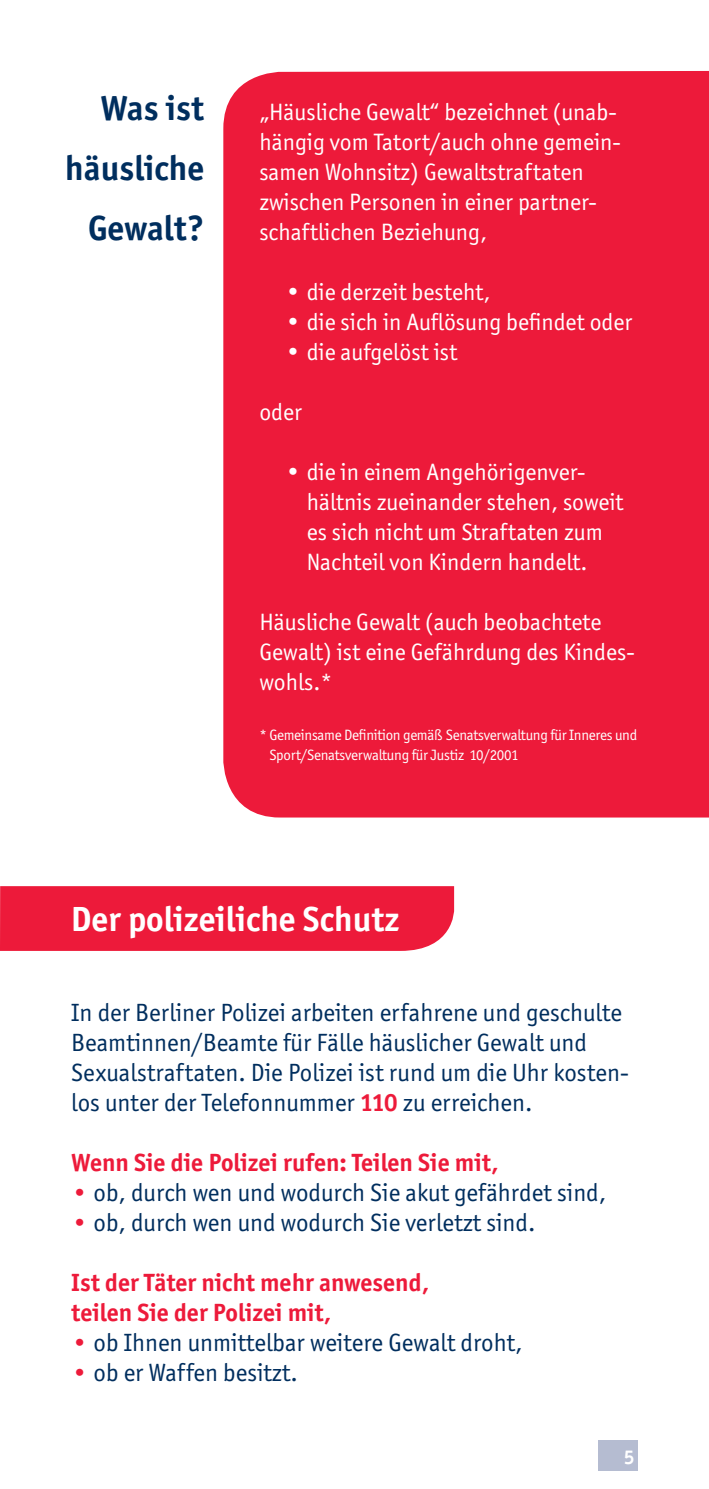
<style>
.page{position:relative;width:709px;height:1489px;background:#fff}
.page>*{position:absolute;margin:0;border:0;box-sizing:border-box;transform-origin:0 0}
.t1{font:700 35px/60px "Officina Sans ITC";color:#002e5e;text-align:right}
.t2{font:700 35px "Officina Sans ITC";color:#fff}
.t3{font:25px/30px "Officina Sans ITC Boo";color:#002e5e}
.t4{font:700 25px/30px "Officina Sans ITC";color:#ed1a3a}
.t5{font:23.75px/30px "Officina Sans ITC Boo";color:#fff}
.t6{font:700 20px "Officina Sans ITC";color:#fff}
.t7{font:15px/20px "Officina Sans ITC Boo";letter-spacing:-.02em;color:#fff}
.s1{font-size:25px}
.s2{font-family:"Officina Sans ITC";font-weight:700;color:#ed1a3a}
.s3{color:#ed1a3a}
</style>
<div class="page">
<div style="left:598px;top:1440px;width:40px;height:30px;background:#b5bcd1"></div>
<div style="left:223px;top:71px;width:486px;height:746px;background:#ed1a3a"></div>
<div style="left:0;top:886px;width:454px;height:64px;background:#ed1a3a"></div>
<h1 class="t1" style="left:65px;top:78px;width:141px">Was ist häusliche<br>Gewalt?</h1>
<p class="t5" style="left:259px;top:97px;width:363px">„Häusliche Gewalt“ bezeichnet (unab&shy;hängig vom Tatort/auch ohne gemein&shy;samen Wohnsitz) Gewaltstraftaten zwischen Personen in einer partner&shy;schaftlichen Beziehung,</p>
<p class="t5" style="left:284px;top:277px;width:207px"><span class="s1">•</span> die derzeit besteht,</p>
<p class="t5" style="left:284px;top:307px;width:349px"><span class="s1">•</span> die sich in Auflösung befindet oder</p>
<p class="t5" style="left:284px;top:337px;width:175px"><span class="s1">•</span> die aufgelöst ist</p>
<p class="t5" style="left:259px;top:397px;width:44px">oder</p>
<p class="t5" style="left:307px;top:457px;width:318px;text-indent:-22px"><span class="s1">•</span> die in einem Angehörigenver&shy;hältnis zueinander stehen, soweit es sich nicht um Straftaten zum<br>Nachteil von Kindern handelt.</p>
<p class="t5" style="left:259px;top:607px;width:377px">Häusliche Gewalt (auch beobachtete<br>Gewalt) ist eine Gefährdung des Kindes&shy;wohls.*</p>
<p class="t7" style="left:269px;top:725px;width:369px;text-indent:-10px">* Gemeinsame Definition gemäß Senatsverwaltung für Inneres und<br>Sport/Senatsverwaltung für Justiz 10/2001</p>
<h1 class="t2" style="left:71px;top:896px;width:330px">Der polizeiliche Schutz</h1>
<p class="t3" style="left:71px;top:996px;width:559px">In der Berliner Polizei arbeiten erfahrene und geschulte Beamtinnen/Beamte für Fälle häuslicher Gewalt und Sexualstraftaten. Die Polizei ist rund um die Uhr kosten&shy;los unter der Telefonnummer <span class="s2">110</span> zu erreichen.</p>
<p class="t4" style="left:71px;top:1146px;width:428px">Wenn Sie die Polizei rufen: Teilen Sie mit,</p>
<p class="t3" style="left:71px;top:1176px;width:536px"><span class="s3">•</span> ob, durch wen und wodurch Sie akut gefährdet sind,</p>
<p class="t3" style="left:71px;top:1206px;width:466px"><span class="s3">•</span> ob, durch wen und wodurch Sie verletzt sind.</p>
<p class="t4" style="left:71px;top:1266px;width:359px">Ist der Täter nicht mehr anwesend, teilen Sie der Polizei mit,</p>
<p class="t3" style="left:71px;top:1326px;width:453px"><span class="s3">•</span> ob Ihnen unmittelbar weitere Gewalt droht,</p>
<p class="t3" style="left:71px;top:1356px;width:228px"><span class="s3">•</span> ob er Waffen besitzt.</p>
<p class="t6" style="left:624px;top:1444px;width:12px">5</p>
</div>
